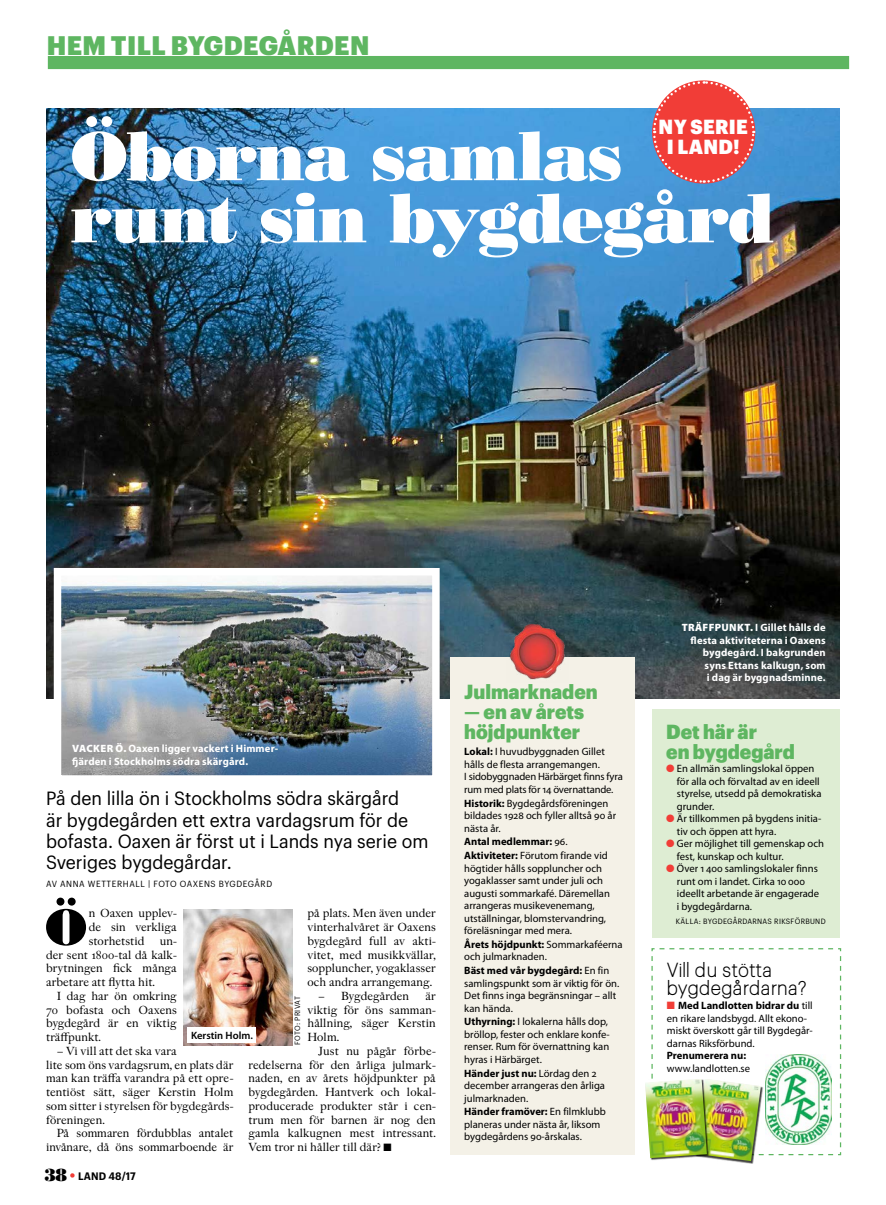
<style>
.page{position:relative;width:886px;height:1205px;background:#fff}
.page>*{position:absolute;margin:0;border:0;box-sizing:border-box;transform-origin:0 0}
.t1{font:69px/62.1px "Bodoni Std Poster";letter-spacing:-.025em;color:#fff}
.t2{font:50.88px "Bodoni Std Poster";color:#000}
.t3{font:900 26.25px "Graphik Narrow";letter-spacing:.015em;color:#5eb661}
.t4{font:900 20px/20px "Graphik Narrow";color:#5eb661}
.t5{font:300 20px/18.1px "Graphik Narrow Pure";color:#000}
.t6{font:900 20px/20px "Graphik Narrow";letter-spacing:.015em;color:#fff;text-align:center}
.t7{font:18.75px/21.2px "Graphik Narrow";color:#000}
.t8{font:11.25px/13.8px "Replay Pro";color:#000;text-align:justify}
.t9{font:10.62px/12.5px "Myriad Pro";color:#000}
.t10{font:700 10.62px/12.5px "Myriad Pro";letter-spacing:.01em;color:#fff;text-align:right}
.t11{font:700 10.62px/13.8px "Myriad Pro";color:#000}
.t12{font:600 10.62px "Myriad Pro";color:#000}
.t13{font:600 10.62px "Graphik Narrow";letter-spacing:.015em;color:#000}
.t14{font:8.75px "Graphik Narrow";letter-spacing:.065em;color:#000}
.t15{font:7.5px "Graphik Narrow";letter-spacing:.04em;color:#000}
.t16{font:7.5px "Graphik Narrow";letter-spacing:.02em;color:#000}
.s1{font-weight:900}
.s2{font-family:"Bodoni Std Poster";font-weight:400;font-size:17.5px}
.s3{font-weight:700}
.s4{font-weight:400}
.s5{color:#f13d37}
</style>
<div class="page">
<svg style="left:70px;top:1173px;width:5px;height:4px"></svg>
<img style="left:46px;top:108px;width:794px;height:590px">
<div style="left:451px;top:657px;width:184px;height:497px;background:#f4f1e7"></div>
<div style="left:652px;top:709px;width:188px;height:229px;background:#deedd3"></div>
<img style="left:63px;top:577px;width:368px;height:197px">
<div style="left:54px;top:568px;width:386px;height:215px;border:8px solid #fff"></div>
<img style="left:184px;top:909px;width:108px;height:136px">
<div style="left:187px;top:1027px;width:69px;height:15px;background:#fff"></div>
<svg style="left:651px;top:948px;width:191px;height:208px"></svg>
<div style="left:695px;top:1079px;width:68px;height:84px;background:#000;opacity:.75"></div>
<img style="left:695px;top:1078px;width:66px;height:83px">
<img style="left:507px;top:620px;width:62px;height:60px">
<div style="left:48px;top:56px;width:801px;height:13px;background:#5eb661"></div>
<img style="left:765px;top:1054px;width:67px;height:90px">
<div style="left:645px;top:1079px;width:64px;height:81px;background:#000;opacity:.75"></div>
<img style="left:645px;top:1078px;width:62px;height:80px">
<svg style="left:652px;top:80px;width:104px;height:104px"></svg>
<h3 class="t3" style="left:47px;top:29px;width:324px">HEM TILL BYGDEGÅRDEN</h3>
<h1 class="t1" style="left:70px;top:124px;width:705px">Öborna samlas runt sin bygdegård</h1>
<h3 class="t6" style="left:659px;top:116px;width:91px">NY SERIE<br>I LAND!</h3>
<p class="t10" style="left:72px;top:742px;width:208px;text-align:left"><span class="s1">VACKER Ö.</span> Oaxen ligger vackert i Himmer&shy;fjärden i Stockholms södra skärgård.</p>
<h3 class="t7" style="left:46px;top:787px;width:384px">På den lilla ön i Stockholms södra skärgård<br>är bygdegården ett extra vardagsrum för de bofasta. Oaxen är först ut i Lands nya serie om Sveriges bygdegårdar.</h3>
<p class="t14" style="left:46px;top:879px;width:228px">AV ANNA WETTERHALL | FOTO OAXENS BYGDEGÅRD</p>
<h2 class="t2" style="left:45px;top:896px;width:44px">Ö</h2>
<p class="t8" style="left:89px;top:907px;width:90px">n Oaxen upplev&shy;de sin verkliga storhetstid</p>
<p class="t8" style="left:307px;top:907px;width:130px">på plats. Men även under vinterhalvåret är Oaxens bygdegård full av akti&shy;vitet, med musikkvällar, soppluncher, yogaklasser och andra arrangemang.</p>
<p class="t8" style="left:318px;top:989px;width:93px">– Bygdegården</p>
<p class="t8" style="left:46px;top:934px;width:132px;text-indent:114px">un&shy;der sent 1800-tal då kalk&shy;brytningen fick många arbetare att flytta hit.</p>
<p class="t8" style="left:46px;top:989px;width:132px;text-indent:11px">I dag har ön omkring 70 bofasta och Oaxens bygdegård är en viktig träffpunkt.</p>
<p class="t8" style="left:46px;top:1044px;width:189px;text-align:left;text-indent:11px">– Vi vill att det ska vara<br>lite som öns vardagsrum, en plats där man kan träffa varandra på ett opre&shy;tentiöst sätt, säger Kerstin Holm som sitter i styrelsen för bygdegårds&shy;föreningen.</p>
<p class="t8" style="left:46px;top:1127px;width:189px;text-align:right">På sommaren fördubblas antalet invånare, då öns sommarboende är</p>
<p class="t8" style="left:307px;top:989px;width:130px;text-indent:118px">är viktig för öns samman&shy;hållning, säger Kerstin Holm.</p>
<p class="t8" style="left:248px;top:1044px;width:189px;text-indent:70px">Just nu pågår förbe&shy;redelserna för den årliga julmark&shy;naden, en av årets höjdpunkter på bygdegården. Hantverk och lokal&shy;producerade produkter står i cen&shy;trum men för barnen är nog den gamla kalkugnen mest intressant.<br>Vem tror ni håller till där? ■</p>
<p class="t16" style="left:293px;top:1045px;width:50px;rotate:-90deg">FOTO: PRIVAT</p>
<p class="t12" style="left:191px;top:1029px;width:63px">Kerstin Holm.</p>
<p class="t13" style="left:44px;top:1170px;width:93px"><span class="s2">38</span> LAND 48/17</p>
<h3 class="t4" style="left:464px;top:681px;width:135px">Julmarknaden</h3>
<h3 class="t4" style="left:464px;top:701px;width:121px">– en av årets höjdpunkter</h3>
<p class="t9" style="left:464px;top:746px;width:160px"><span class="s3">Lokal:</span> I huvudbyggnaden Gillet hålls de flesta arrangemangen.<br>I sidobyggnaden Härbärget finns fyra rum med plats för 14 övernattande.</p>
<p class="t9" style="left:464px;top:797px;width:153px"><span class="s3">Historik:</span> Bygdegårdsföreningen bildades 1928 och fyller alltså 90 år nästa år.</p>
<p class="t11" style="left:464px;top:835px;width:145px">Antal medlemmar: <span class="s4">96.<br></span>Aktiviteter: <span class="s4">Förutom firande vid</span></p>
<p class="t9" style="left:464px;top:862px;width:147px">högtider hålls soppluncher och yogaklasser samt under juli och augusti sommarkafé. Däremellan arrangeras musikevenemang, utställningar, blomstervandring, föreläsningar med mera.</p>
<p class="t9" style="left:464px;top:938px;width:160px"><span class="s3">Årets höjdpunkt:</span> Sommarkaféerna och julmarknaden.</p>
<p class="t9" style="left:464px;top:964px;width:157px"><span class="s3">Bäst med vår bygdegård:</span> En fin samlingspunkt som är viktig för ön.<br>Det finns inga begränsningar – allt kan hända.</p>
<p class="t9" style="left:464px;top:1015px;width:147px"><span class="s3">Uthyrning:</span> I lokalerna hålls dop, bröllop, fester och enklare konfe&shy;renser. Rum för övernattning kan hyras i Härbärget.</p>
<p class="t9" style="left:464px;top:1067px;width:142px"><span class="s3">Händer just nu:</span> Lördag den 2 december arrangeras den årliga julmarknaden.</p>
<p class="t9" style="left:464px;top:1105px;width:143px"><span class="s3">Händer framöver:</span> En filmklubb planeras under nästa år, liksom bygdegårdens 90-årskalas.</p>
<p class="t10" style="left:682px;top:621px;width:145px"><span class="s1">TRÄFFPUNKT.</span> I Gillet hålls de flesta aktiviteterna i Oaxens bygdegård. I bakgrunden syns Ettans kalkugn, som<br>i dag är byggnadsminne.</p>
<h3 class="t4" style="left:666px;top:721px;width:130px">Det här är<br>en bygdegård</h3>
<p class="t9" style="left:677px;top:763px;width:146px;text-indent:-11px"><span class="s5">●</span> En allmän samlingslokal öppen för alla och förvaltad av en ideell styrelse, utsedd på demokratiska grunder.</p>
<p class="t9" style="left:677px;top:813px;width:146px;text-indent:-11px"><span class="s5">●</span> Är tillkommen på bygdens initia&shy;tiv och öppen att hyra.</p>
<p class="t9" style="left:677px;top:838px;width:149px;text-indent:-11px"><span class="s5">●</span> Ger möjlighet till gemenskap och fest, kunskap och kultur.</p>
<p class="t9" style="left:677px;top:863px;width:144px;text-indent:-11px"><span class="s5">●</span> Över 1 400 samlingslokaler finns runt om i landet. Cirka 10 000 ideellt arbetande är engagerade i bygdegårdarna.</p>
<p class="t15" style="left:676px;top:916px;width:151px">KÄLLA: BYGDEGÅRDARNAS RIKSFÖRBUND</p>
<h3 class="t5" style="left:667px;top:961px;width:141px">Vill du stötta bygdegårdarna?</h3>
<p class="t9" style="left:667px;top:999px;width:147px"><span class="s5">■</span> <span class="s3">Med Landlotten bidrar du</span> till en rikare landsbygd. Allt ekono&shy;miskt överskott går till Bygdegår&shy;darnas Riksförbund.</p>
<p class="t11" style="left:667px;top:1049px;width:81px">Prenumerera nu:</p>
<p class="t9" style="left:667px;top:1062px;width:85px">www.landlotten.se</p>
</div>
